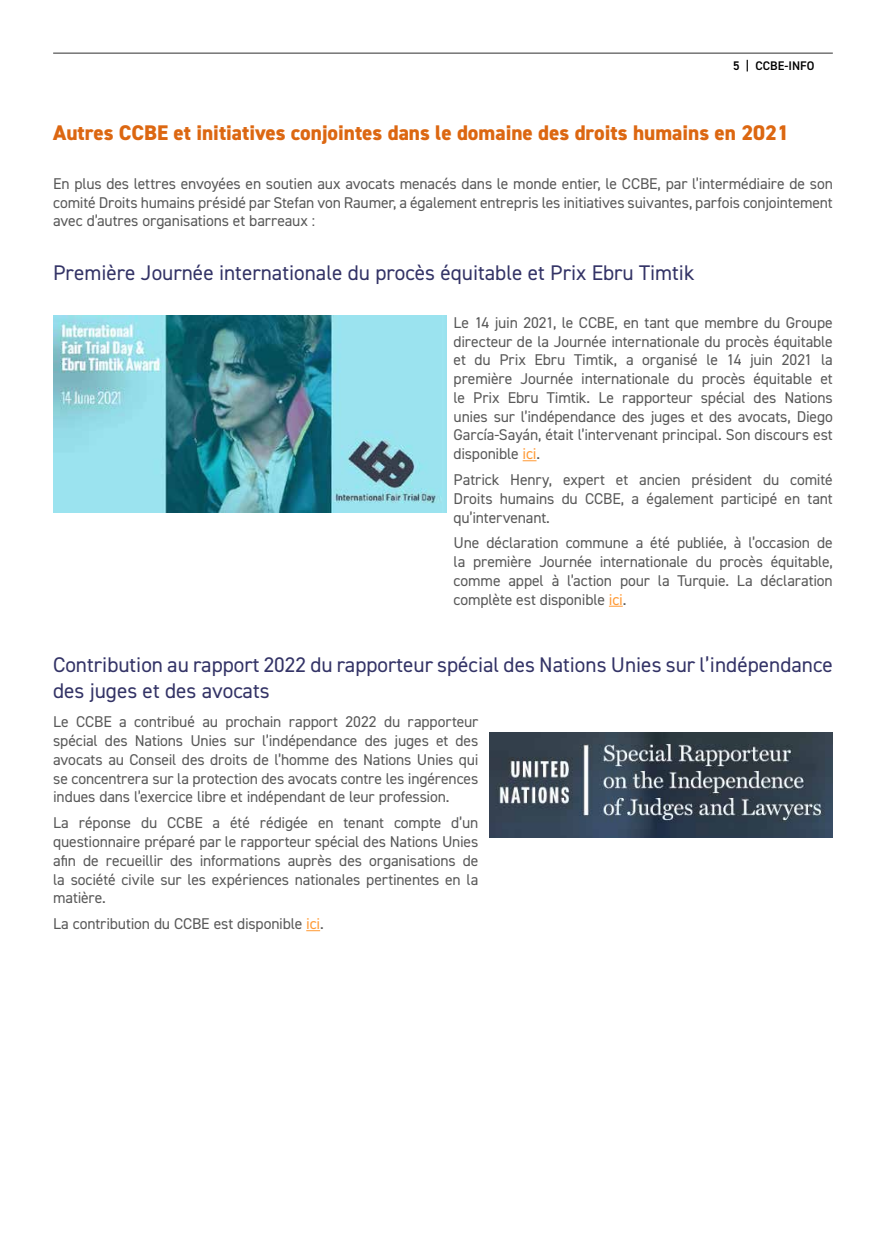
<style>
.page{position:relative;width:886px;height:1251px;background:#fff}
.page>*{position:absolute;margin:0;border:0;box-sizing:border-box;transform-origin:0 0}
.t1{font:21.25px/25.5px "DIN2014";color:#336}
.t2{font:800 21.25px "DIN2014";color:#dc6711}
.t3{font:15.62px/18.8px "DIN2014";letter-spacing:-.01em;color:#595959;text-align:justify}
.t4{font:600 12.5px "DIN2014";color:#000}
.s1{color:#f93}
</style>
<div class="page">
<img style="left:489px;top:733px;width:344px;height:104px">
<img style="left:53px;top:316px;width:393px;height:196px">
<hr style="left:53px;top:53px;width:780px;height:1px;background:#595959">
<svg style="left:523px;top:460px;width:13px;height:1px"></svg>
<svg style="left:609px;top:606px;width:14px;height:1px"></svg>
<svg style="left:306px;top:930px;width:14px;height:1px"></svg>
<p class="t4" style="left:733px;top:58px;width:83px">5 | CCBE-INFO</p>
<h1 class="t2" style="left:53px;top:118px;width:737px">Autres CCBE et initiatives conjointes dans le domaine des droits humains en 2021</h1>
<p class="t3" style="left:53px;top:174px;width:781px">En plus des lettres envoyées en soutien aux avocats menacés dans le monde entier, le CCBE, par l’intermédiaire de son comité Droits humains présidé par Stefan von Raumer, a également entrepris les initiatives suivantes, parfois conjointement avec d’autres organisations et barreaux :</p>
<h1 class="t1" style="left:53px;top:260px;width:643px">Première Journée internationale du procès équitable et Prix Ebru Timtik</h1>
<p class="t3" style="left:454px;top:313px;width:381px">Le 14 juin 2021, le CCBE, en tant que membre du Groupe directeur de la Journée internationale du procès équitable et du Prix Ebru Timtik, a organisé le 14 juin 2021 la première Journée internationale du procès équitable et le Prix Ebru Timtik. Le rapporteur spécial des Nations unies sur l’indépendance des juges et des avocats, Diego García-Sayán, était l’intervenant principal. Son discours est disponible <span class="s1">ici</span>.</p>
<p class="t3" style="left:454px;top:470px;width:381px">Patrick Henry, expert et ancien président du comité Droits humains du CCBE, a également participé en tant qu’intervenant.</p>
<p class="t3" style="left:454px;top:533px;width:381px">Une déclaration commune a été publiée, à l’occasion de la première Journée internationale du procès équitable, comme appel à l’action pour la Turquie. La déclaration complète est disponible <span class="s1">ici</span>.</p>
<h1 class="t1" style="left:53px;top:651px;width:781px">Contribution au rapport 2022 du rapporteur spécial des Nations Unies sur l’indépendance des juges et des avocats</h1>
<p class="t3" style="left:53px;top:712px;width:427px">Le CCBE a contribué au prochain rapport 2022 du rapporteur spécial des Nations Unies sur l’indépendance des juges et des avocats au Conseil des droits de l’homme des Nations Unies qui se concentrera sur la protection des avocats contre les ingérences indues dans l’exercice libre et indépendant de leur profession.</p>
<p class="t3" style="left:53px;top:813px;width:427px">La réponse du CCBE a été rédigée en tenant compte d’un questionnaire préparé par le rapporteur spécial des Nations Unies afin de recueillir des informations auprès des organisations de la société civile sur les expériences nationales pertinentes en la matière.</p>
<p class="t3" style="left:53px;top:914px;width:272px">La contribution du CCBE est disponible <span class="s1">ici</span>.</p>
</div>
